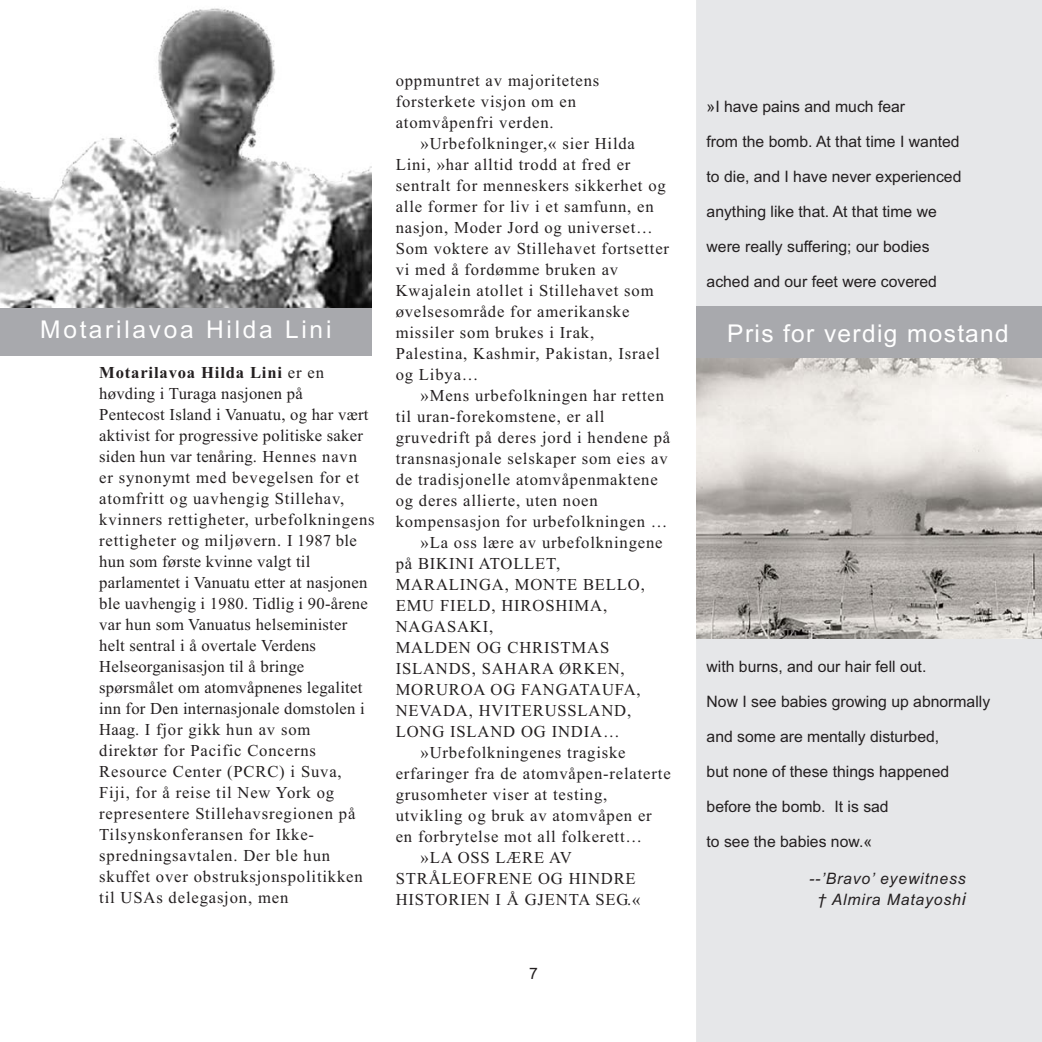
<style>
.page{position:relative;width:1042px;height:1042px;background:#fff}
.page>*{position:absolute;margin:0;border:0;box-sizing:border-box;transform-origin:0 0}
.t1{font:24.5px "Arial";letter-spacing:.095em;color:#fff}
.t2{font:24.5px "Arial";letter-spacing:.055em;color:#fff}
.t3{font:16.62px "Times New Roman";letter-spacing:.05em;color:#231f20}
.t4{font:16.62px/21px "Times New Roman";letter-spacing:.015em;color:#231f20}
.t5{font:700 16.62px "Times New Roman";color:#231f20}
.t6{font:15.75px "Arial";color:#231f20}
.t7{font:italic 15.75px/21px "Arial";letter-spacing:.055em;color:#231f20;text-align:center}
.s1{font-weight:700}
.s2{font-size:17.5px}
</style>
<div class="page">
<div style="left:696px;top:0;width:346px;height:1042px;background:#e6e7e9"></div>
<img style="left:0;top:8px;width:371px;height:300px">
<img style="left:697px;top:358px;width:345px;height:281px">
<div style="left:0;top:308px;width:372px;height:48px;background:#a8a9ad"></div>
<div style="left:696px;top:307px;width:346px;height:51px;background:#a8a9ad"></div>
<p class="t3" style="left:396px;top:70px;width:205px">oppmuntret av majoritetens</p>
<p class="t3" style="left:396px;top:91px;width:182px">forsterkete visjon om en</p>
<p class="t3" style="left:396px;top:112px;width:159px">atomvåpenfri verden.</p>
<p class="t3" style="left:421px;top:133px;width:216px">»Urbefolkninger,« sier Hilda</p>
<p class="t3" style="left:396px;top:154px;width:236px">Lini, »har alltid trodd at fred er</p>
<p class="t3" style="left:396px;top:175px;width:272px">sentralt for menneskers sikkerhet og</p>
<p class="t3" style="left:396px;top:196px;width:260px">alle former for liv i et samfunn, en</p>
<p class="t3" style="left:396px;top:217px;width:259px">nasjon, Moder Jord og universet…</p>
<p class="t3" style="left:396px;top:238px;width:275px">Som voktere av Stillehavet fortsetter</p>
<p class="t3" style="left:396px;top:259px;width:224px">vi med å fordømme bruken av</p>
<p class="t3" style="left:396px;top:280px;width:259px">Kwajalein atollet i Stillehavet som</p>
<p class="t3" style="left:396px;top:301px;width:235px">øvelsesområde for amerikanske</p>
<p class="t3" style="left:396px;top:322px;width:200px">missiler som brukes i Irak,</p>
<p class="t3" style="left:396px;top:343px;width:265px">Palestina, Kashmir, Pakistan, Israel</p>
<p class="t3" style="left:396px;top:364px;width:84px">og Libya…</p>
<p class="t3" style="left:421px;top:385px;width:245px">»Mens urbefolkningen har retten</p>
<p class="t3" style="left:396px;top:406px;width:210px">til uran-forekomstene, er all</p>
<p class="t3" style="left:396px;top:427px;width:276px">gruvedrift på deres jord i hendene på</p>
<p class="t3" style="left:396px;top:448px;width:273px">transnasjonale selskaper som eies av</p>
<p class="t3" style="left:396px;top:469px;width:264px">de tradisjonelle atomvåpenmaktene</p>
<p class="t3" style="left:396px;top:490px;width:204px">og deres allierte, uten noen</p>
<p class="t3" style="left:396px;top:511px;width:273px">kompensasjon for urbefolkningen …</p>
<p class="t3" style="left:421px;top:532px;width:243px">»La oss lære av urbefolkningene</p>
<p class="t3" style="left:396px;top:553px;width:166px">på BIKINI ATOLLET,</p>
<p class="t3" style="left:396px;top:574px;width:251px">MARALINGA, MONTE BELLO,</p>
<p class="t3" style="left:396px;top:595px;width:213px">EMU FIELD, HIROSHIMA,</p>
<p class="t3" style="left:396px;top:616px;width:99px">NAGASAKI,</p>
<p class="t3" style="left:396px;top:637px;width:215px">MALDEN OG CHRISTMAS</p>
<p class="t3" style="left:396px;top:658px;width:230px">ISLANDS, SAHARA ØRKEN,</p>
<p class="t3" style="left:396px;top:679px;width:247px">MORUROA OG FANGATAUFA,</p>
<p class="t3" style="left:396px;top:700px;width:237px">NEVADA, HVITERUSSLAND,</p>
<p class="t3" style="left:396px;top:721px;width:225px">LONG ISLAND OG INDIA…</p>
<p class="t3" style="left:421px;top:742px;width:207px">»Urbefolkningenes tragiske</p>
<p class="t3" style="left:396px;top:763px;width:276px">erfaringer fra de atomvåpen-relaterte</p>
<p class="t3" style="left:396px;top:784px;width:213px">grusomheter viser at testing,</p>
<p class="t3" style="left:396px;top:805px;width:258px">utvikling og bruk av atomvåpen er</p>
<p class="t3" style="left:396px;top:826px;width:248px">en forbrytelse mot all folkerett…</p>
<p class="t3" style="left:421px;top:847px;width:153px">»LA OSS LÆRE AV</p>
<p class="t3" style="left:396px;top:868px;width:242px">STRÅLEOFRENE OG HINDRE</p>
<p class="t3" style="left:396px;top:889px;width:246px">HISTORIEN I Å GJENTA SEG.«</p>
<p class="t5" style="left:825px;top:91px;width:10px">*</p>
<p class="t6" style="left:706px;top:97px;width:200px">»I have pains and much fear</p>
<p class="t6" style="left:706px;top:132px;width:255px">from the bomb. At that time I wanted</p>
<p class="t6" style="left:706px;top:167px;width:256px">to die, and I have never experienced</p>
<p class="t6" style="left:706px;top:202px;width:232px">anything like that. At that time we</p>
<p class="t6" style="left:706px;top:237px;width:224px">were really suffering; our bodies</p>
<p class="t6" style="left:706px;top:272px;width:232px">ached and our feet were covered</p>
<p class="t1" style="left:40px;top:315px;width:293px">Motarilavoa Hilda Lini</p>
<p class="t2" style="left:727px;top:319px;width:283px">Pris for verdig mostand</p>
<p class="t4" style="left:99px;top:361px;width:277px"><span class="s1">Motarilavoa Hilda Lini</span> er en høvding i Turaga nasjonen på<br>Pentecost Island i Vanuatu, og har vært aktivist for progressive politiske saker siden hun var tenåring. Hennes navn er synonymt med bevegelsen for et atomfritt og uavhengig Stillehav, kvinners rettigheter, urbefolkningens rettigheter og miljøvern. I 1987 ble hun som første kvinne valgt til parlamentet i Vanuatu etter at nasjonen ble uavhengig i 1980. Tidlig i 90-årene var hun som Vanuatus helseminister helt sentral i å overtale Verdens Helseorganisasjon til å bringe spørsmålet om atomvåpnenes legalitet inn for Den internasjonale domstolen i Haag. I fjor gikk hun av som<br>direktør for Pacific Concerns Resource Center (PCRC) i Suva, Fiji, for å reise til New York og representere Stillehavsregionen på Tilsynskonferansen for Ikke&shy;spredningsavtalen. Der ble hun skuffet over obstruksjonspolitikken til USAs delegasjon, men</p>
<p class="t6" style="left:706px;top:657px;width:221px">with burns, and our hair fell out.</p>
<p class="t6" style="left:706px;top:692px;width:285px">Now I see babies growing up abnormally</p>
<p class="t6" style="left:706px;top:727px;width:234px">and some are mentally disturbed,</p>
<p class="t6" style="left:706px;top:762px;width:244px">but none of these things happened</p>
<p class="t6" style="left:706px;top:797px;width:184px">before the bomb. It is sad</p>
<p class="t6" style="left:706px;top:832px;width:167px">to see the babies now.«</p>
<p class="t7" style="left:809px;top:868px;width:158px">--’Bravo’ eyewitness † Almira Matayosh<span class="s2">i</span></p>
<p class="t6" style="left:529px;top:964px;width:10px">7</p>
</div>
